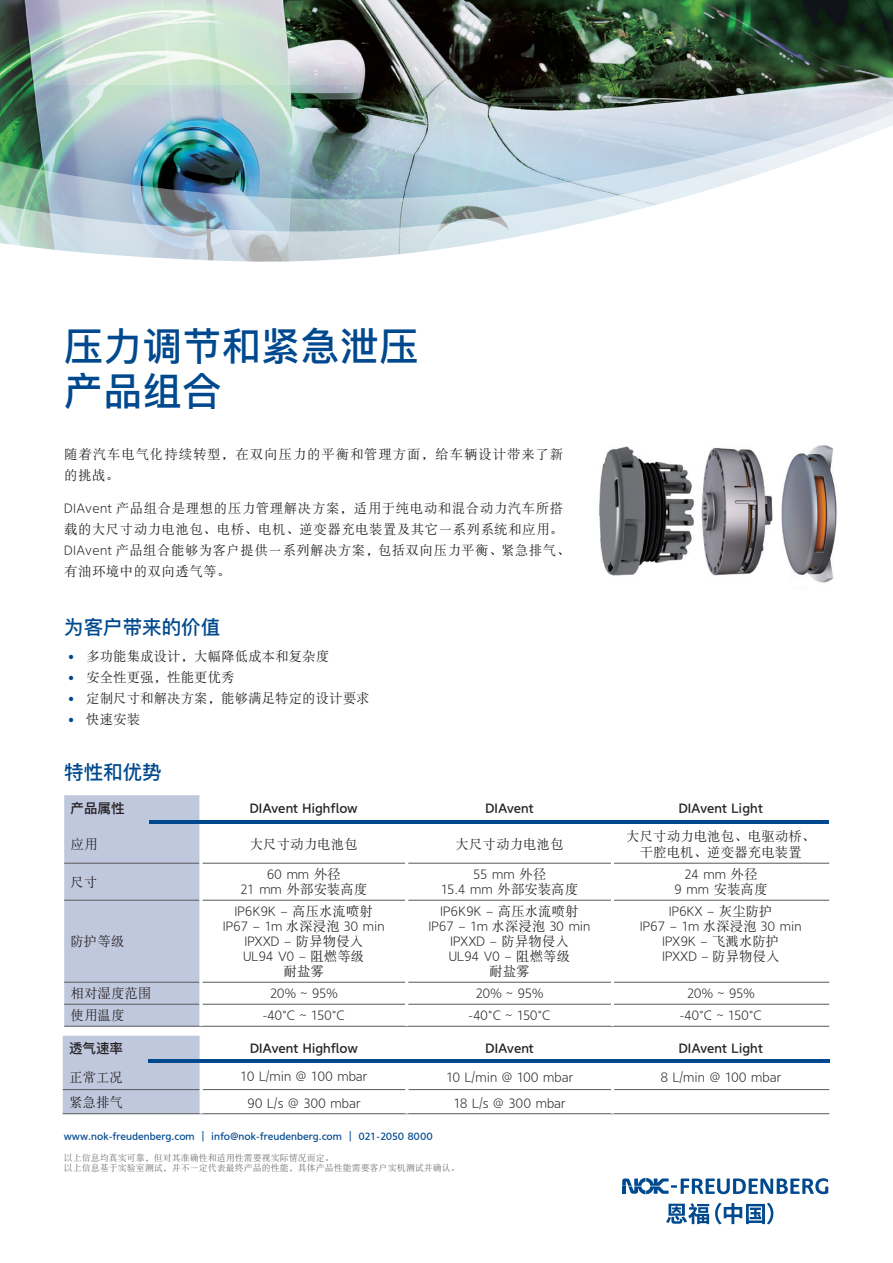
<style>
.page{position:relative;width:893px;height:1263px;background:#fff}
.page>*{position:absolute;margin:0;border:0;box-sizing:border-box;transform-origin:0 0}
.t1{font:500 39px "DFP King Gothic GB";letter-spacing:.01em;color:#01498e}
.t2{font:500 19.5px "DFP King Gothic GB";color:#01498e}
.t3{font:13.5px "DF Qing Gothic SC24 W3";color:#231f20}
.t4{font:13.5px/21px "DFP Song W5";letter-spacing:.03em;color:#231f20}
.t5{font:13.5px/16.2px "DFP Song W5";color:#231f20;text-align:center}
.t6{font:13.5px "DF Qing Gothic SC24 W6";color:#231f20}
.t7{font:13.5px/21px "DFP Song W5";letter-spacing:.06em;color:#231f20}
.t8{font:500 13.5px "DFP King Gothic GB";color:#231f20}
.t9{font:10.5px "DF Qing Gothic SC24 W6";color:#01498e}
.t10{font:9px/10.8px "DFP Song W5";color:#6c6d70}
.s1{font-family:"DF Qing Gothic SC24 W3"}
.s2{font-family:"Noto Sans Hans";font-weight:900;color:#01498e}
.s3{font-family:"DFP Song W5"}
.s4{font-family:"Noto Sans Hans";font-weight:300}
.s5{font-family:"Nexa";font-weight:300;font-size:12.75px}
</style>
<div class="page">
<img style="left:0;top:0;width:893px;height:86px">
<svg style="left:666px;top:1203px;width:43px;height:21px"></svg>
<svg style="left:715px;top:1203px;width:58px;height:21px"></svg>
<svg style="left:622px;top:1178px;width:206px;height:16px"></svg>
<svg style="left:0;top:86px;width:893px;height:5px;background:#73857c"></svg>
<img style="left:0;top:91px;width:893px;height:13px">
<svg style="left:0;top:104px;width:893px;height:10px;background:#a2afb0"></svg>
<img style="left:0;top:114px;width:893px;height:148px">
<img style="left:599px;top:445px;width:238px;height:138px">
<div style="left:64px;top:795px;width:135px;height:231px;background:#c0c8de"></div>
<svg style="left:202px;top:823px;width:627px;height:203px"></svg>
<hr style="left:64px;top:863px;width:135px;height:1px;background:#57585a">
<hr style="left:202px;top:863px;width:203px;height:1px;background:#57585a">
<hr style="left:408px;top:863px;width:203px;height:1px;background:#57585a">
<hr style="left:614px;top:863px;width:215px;height:1px;background:#57585a">
<hr style="left:64px;top:900px;width:135px;height:1px;background:#57585a">
<hr style="left:202px;top:900px;width:203px;height:1px;background:#57585a">
<hr style="left:408px;top:900px;width:203px;height:1px;background:#57585a">
<hr style="left:614px;top:900px;width:215px;height:1px;background:#57585a">
<hr style="left:64px;top:982px;width:135px;height:1px;background:#57585a">
<hr style="left:202px;top:982px;width:203px;height:1px;background:#57585a">
<hr style="left:408px;top:982px;width:203px;height:1px;background:#57585a">
<hr style="left:614px;top:982px;width:215px;height:1px;background:#57585a">
<hr style="left:64px;top:1004px;width:135px;height:1px;background:#57585a">
<hr style="left:202px;top:1004px;width:203px;height:1px;background:#57585a">
<hr style="left:408px;top:1004px;width:203px;height:1px;background:#57585a">
<hr style="left:614px;top:1004px;width:215px;height:1px;background:#57585a">
<hr style="left:64px;top:1026px;width:137px;height:1px;background:#57585a">
<hr style="left:201px;top:1026px;width:206px;height:1px;background:#57585a">
<hr style="left:407px;top:1026px;width:205px;height:1px;background:#57585a">
<hr style="left:612px;top:1026px;width:217px;height:1px;background:#57585a">
<hr style="left:405px;top:821px;width:3px;height:42px;background:#fff">
<hr style="left:611px;top:821px;width:3px;height:42px;background:#fff">
<hr style="left:405px;top:863px;width:3px;height:37px;background:#fff">
<hr style="left:611px;top:863px;width:3px;height:37px;background:#fff">
<hr style="left:405px;top:900px;width:3px;height:82px;background:#fff">
<hr style="left:611px;top:900px;width:3px;height:82px;background:#fff">
<hr style="left:405px;top:982px;width:3px;height:22px;background:#fff">
<hr style="left:611px;top:982px;width:3px;height:22px;background:#fff">
<hr style="left:405px;top:1004px;width:3px;height:22px;background:#fff">
<hr style="left:611px;top:1004px;width:3px;height:22px;background:#fff">
<hr style="left:150px;top:820px;width:679px;height:3px;background:#01498e">
<div style="left:63px;top:1036px;width:137px;height:77px;background:#c0c8de"></div>
<svg style="left:203px;top:1062px;width:626px;height:29px"></svg>
<hr style="left:63px;top:1089px;width:137px;height:1px;background:#57585a">
<hr style="left:203px;top:1089px;width:202px;height:1px;background:#57585a">
<hr style="left:408px;top:1089px;width:203px;height:1px;background:#57585a">
<hr style="left:614px;top:1089px;width:215px;height:1px;background:#57585a">
<hr style="left:63px;top:1113px;width:138px;height:1px;background:#57585a">
<hr style="left:201px;top:1113px;width:206px;height:1px;background:#57585a">
<hr style="left:407px;top:1113px;width:206px;height:1px;background:#57585a">
<hr style="left:613px;top:1113px;width:216px;height:1px;background:#57585a">
<hr style="left:405px;top:1061px;width:3px;height:28px;background:#fff">
<hr style="left:611px;top:1061px;width:3px;height:28px;background:#fff">
<hr style="left:405px;top:1089px;width:3px;height:24px;background:#fff">
<hr style="left:611px;top:1089px;width:3px;height:24px;background:#fff">
<hr style="left:148px;top:1059px;width:681px;height:3px;background:#01498e">
<p class="t1" style="left:64px;top:325px;width:356px">压力调节和紧急泄压</p>
<p class="t1" style="left:64px;top:370px;width:159px">产品组合</p>
<p class="t7" style="left:64px;top:443px;width:501px">随着汽车电气化持续转型，在双向压力的平衡和管理方面，给车辆设计带来了新的挑战。</p>
<p class="t4" style="left:64px;top:497px;width:507px"><span class="s1">DIAvent</span> 产品组合是理想的压力管理解决方案，适用于纯电动和混合动力汽车所搭载的大尺寸动力电池包、电桥、电机、逆变器充电装置及其它一系列系统和应用。<span class="s1">DIAvent</span> 产品组合能够为客户提供一系列解决方案，包括双向压力平衡、紧急排气、有油环境中的双向透气等。</p>
<p class="t2" style="left:64px;top:616px;width:157px">为客户带来的价值</p>
<p class="t5" style="left:68px;top:648px;width:262px"><span class="s2">•</span> 多功能集成设计，大幅降低成本和复杂度</p>
<p class="t5" style="left:68px;top:669px;width:168px"><span class="s2">•</span> 安全性更强，性能更优秀</p>
<p class="t5" style="left:68px;top:690px;width:303px"><span class="s2">•</span> 定制尺寸和解决方案，能够满足特定的设计要求</p>
<p class="t4" style="left:68px;top:708px;width:73px"><span class="s2">•</span> 快速安装</p>
<p class="t2" style="left:64px;top:761px;width:99px">特性和优势</p>
<p class="t8" style="left:71px;top:801px;width:55px">产品属性</p>
<p class="t6" style="left:250px;top:800px;width:109px">DIAvent Highflow</p>
<p class="t6" style="left:485px;top:800px;width:50px">DIAvent</p>
<p class="t6" style="left:679px;top:800px;width:86px">DIAvent Light</p>
<p class="t4" style="left:71px;top:833px;width:28px">应用</p>
<p class="t5" style="left:250px;top:836px;width:109px">大尺寸动力电池包</p>
<p class="t5" style="left:456px;top:836px;width:109px">大尺寸动力电池包</p>
<p class="t5" style="left:626px;top:828px;width:190px">大尺寸动力电池包、电驱动桥、干腔电机、逆变器充电装置</p>
<p class="t4" style="left:71px;top:871px;width:28px">尺寸</p>
<p class="t3" style="left:267px;top:866px;width:75px">60 mm <span class="s3">外径</span></p>
<p class="t4" style="left:240px;top:879px;width:129px"><span class="s1">21 mm</span> 外部安装高度</p>
<p class="t3" style="left:473px;top:866px;width:75px">55 mm <span class="s3">外径</span></p>
<p class="t3" style="left:441px;top:881px;width:139px">15.4 mm <span class="s3">外部安装高度</span></p>
<p class="t3" style="left:684px;top:866px;width:75px">24 mm <span class="s3">外径</span></p>
<p class="t4" style="left:674px;top:879px;width:95px"><span class="s1">9 mm</span> 安装高度</p>
<p class="t4" style="left:71px;top:931px;width:55px">防护等级</p>
<p class="t3" style="left:235px;top:903px;width:140px">IP6K9K <span class="s4">–</span> <span class="s3">高压水流喷射</span></p>
<p class="t3" style="left:223px;top:918px;width:163px">IP67 <span class="s4">–</span> 1m <span class="s3">水深浸泡</span> 30 min</p>
<p class="t3" style="left:244px;top:933px;width:120px">IPXXD <span class="s4">–</span> <span class="s3">防异物侵入</span></p>
<p class="t3" style="left:243px;top:948px;width:123px">UL94 V0 <span class="s4">–</span> <span class="s3">阻燃等级</span></p>
<p class="t4" style="left:284px;top:961px;width:42px">耐盐雾</p>
<p class="t3" style="left:440px;top:903px;width:140px">IP6K9K <span class="s4">–</span> <span class="s3">高压水流喷射</span></p>
<p class="t3" style="left:429px;top:918px;width:163px">IP67 <span class="s4">–</span> 1m <span class="s3">水深浸泡</span> 30 min</p>
<p class="t3" style="left:450px;top:933px;width:120px">IPXXD <span class="s4">–</span> <span class="s3">防异物侵入</span></p>
<p class="t3" style="left:449px;top:948px;width:123px">UL94 V0 <span class="s4">–</span> <span class="s3">阻燃等级</span></p>
<p class="t4" style="left:489px;top:961px;width:42px">耐盐雾</p>
<p class="t3" style="left:669px;top:903px;width:106px">IP6KX <span class="s4">–</span> <span class="s3">灰尘防护</span></p>
<p class="t3" style="left:640px;top:918px;width:163px">IP67 <span class="s4">–</span> 1m <span class="s3">水深浸泡</span> 30 min</p>
<p class="t3" style="left:662px;top:933px;width:119px">IPX9K <span class="s4">–</span> <span class="s3">飞溅水防护</span></p>
<p class="t3" style="left:662px;top:948px;width:119px">IPXXD <span class="s4">–</span> <span class="s3">防异物侵入</span></p>
<p class="t4" style="left:71px;top:983px;width:82px">相对湿度范围</p>
<p class="t3" style="left:270px;top:985px;width:69px">20% ~ 95%</p>
<p class="t3" style="left:476px;top:985px;width:69px">20% ~ 95%</p>
<p class="t3" style="left:687px;top:985px;width:69px">20% ~ 95%</p>
<p class="t4" style="left:71px;top:1005px;width:55px">使用温度</p>
<p class="t3" style="left:263px;top:1007px;width:83px">-40<span class="s5">°</span>C ~ 150<span class="s5">°</span>C</p>
<p class="t3" style="left:469px;top:1007px;width:83px">-40<span class="s5">°</span>C ~ 150<span class="s5">°</span>C</p>
<p class="t3" style="left:680px;top:1007px;width:83px">-40<span class="s5">°</span>C ~ 150<span class="s5">°</span>C</p>
<p class="t8" style="left:69px;top:1041px;width:56px">透气速率</p>
<p class="t6" style="left:250px;top:1041px;width:109px">DIAvent Highflow</p>
<p class="t6" style="left:486px;top:1041px;width:50px">DIAvent</p>
<p class="t6" style="left:679px;top:1041px;width:86px">DIAvent Light</p>
<p class="t4" style="left:69px;top:1067px;width:56px">正常工况</p>
<p class="t3" style="left:240px;top:1069px;width:129px">10 L/min @ 100 mbar</p>
<p class="t3" style="left:446px;top:1070px;width:129px">10 L/min @ 100 mbar</p>
<p class="t3" style="left:660px;top:1070px;width:123px">8 L/min @ 100 mbar</p>
<p class="t4" style="left:69px;top:1091px;width:56px">紧急排气</p>
<p class="t3" style="left:247px;top:1095px;width:115px">90 L/s @ 300 mbar</p>
<p class="t3" style="left:454px;top:1095px;width:114px">18 L/s @ 300 mbar</p>
<p class="t9" style="left:64px;top:1130px;width:371px">www.nok-freudenberg.com | info@nok-freudenberg.com | 021-2050 8000</p>
<p class="t10" style="left:64px;top:1152px;width:398px">以上信息均真实可靠，但对其准确性和适用性需要视实际情况而定。<br>以上信息基于实验室测试，并不一定代表最终产品的性能，具体产品性能需要客户实机测试并确认。</p>
</div>
